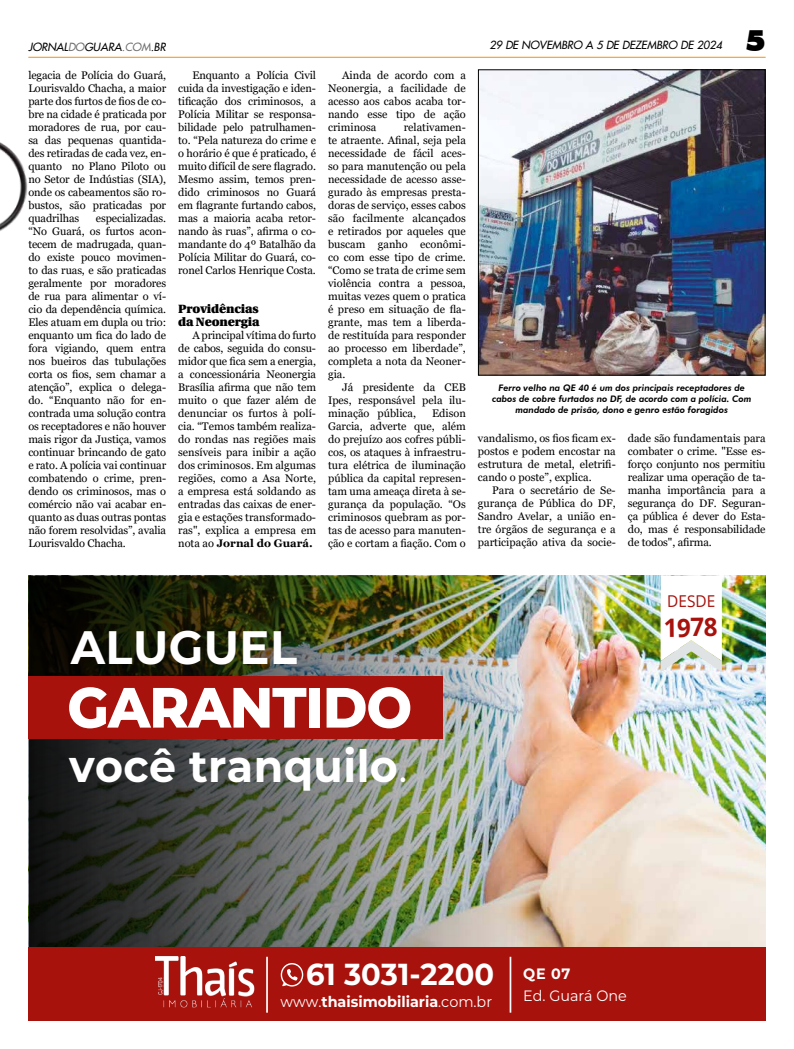
<style>
.page{position:relative;width:794px;height:1049px;background:#fff}
.page>*{position:absolute;margin:0;border:0;box-sizing:border-box;transform-origin:0 0}
.t1{font:800 56.7px "Montserrat";letter-spacing:-.02em;color:#fff;scale:.95 1}
.t2{font:700 46.9px "Montserrat";letter-spacing:.01em;color:#fff;scale:.95 1}
.t3{font:700 44.7px "Montserrat";letter-spacing:.01em;color:#fff;scale:.95 1}
.t4{font:700 30.4px "Montserrat";color:#fff;scale:.95 1}
.t5{font:900 29.6px "Futura BT";color:#000}
.t6{font:700 25.4px "Open Sans";color:#a7120c;scale:.95 1}
.t7{font:16.2px "Open Sans";color:#a7120c;scale:.95 1}
.t8{font:700 15px "Montserrat";color:#fff;scale:.95 1}
.t9{font:15px "Montserrat";color:#fff;scale:.95 1}
.t10{font:900 12px/13px "Utopia";letter-spacing:-.01em;color:#000}
.t11{font:11px/13px "Georgia";color:#000;text-align:justify}
.t12{font:italic 11px "Futura 2";color:#000}
.t13{font:italic 800 9px/11px "Futura BT";color:#000;text-align:center}
.s1{color:#706f6f}
.s2{font-weight:700}
.s3{font-weight:400}
</style>
<div class="page">
<hr style="left:28px;top:57px;width:737px;height:1px;background:#f39200">
<img style="left:568px;top:575px;width:197px;height:372px">
<img style="left:28px;top:575px;width:540px;height:372px">
<svg style="left:660px;top:575px;width:62px;height:97px"></svg>
<div style="left:28px;top:676px;width:415px;height:62px;background:#a7120c"></div>
<div style="left:28px;top:947px;width:737px;height:73px;background:#a7120c"></div>
<hr style="left:266px;top:957px;width:2px;height:56px;background:#fff">
<hr style="left:509px;top:957px;width:2px;height:56px;background:#fff">
<img style="left:155px;top:957px;width:100px;height:51px">
<svg style="left:281px;top:963px;width:22px;height:24px"></svg>
<img style="left:0;top:142px;width:28px;height:89px">
<img style="left:480px;top:71px;width:283px;height:303px">
<div style="left:478px;top:69px;width:287px;height:307px;border:1px solid #000"></div>
<p class="t12" style="left:28px;top:39px;width:139px">JORNAL<span class="s1">DO</span>GUARA<span class="s1">.COM</span>.BR</p>
<p class="t12" style="left:489px;top:37px;width:234px">29 DE NOVEMBRO A 5 DE DEZEMBRO DE 2024</p>
<h3 class="t5" style="left:745px;top:22px;width:22px">5</h3>
<p class="t11" style="left:28px;top:69px;width:139px">legacia de Polícia do Guará, Lourisvaldo Chacha, a maior parte dos furtos de fios de co&shy;bre na cidade é praticada por moradores de rua, por cau&shy;sa das pequenas quantida&shy;des retiradas de cada vez, en&shy;quanto no Plano Piloto ou no Setor de Indústias (SIA), onde os cabeamentos são ro&shy;bustos, são praticadas por quadrilhas</p>
<p class="t11" style="left:28px;top:212px;width:139px;text-indent:68px">especializadas. “No Guará, os furtos acon&shy;tecem de madrugada, quan&shy;do existe pouco movimen&shy;to das ruas, e são praticadas geralmente por moradores de rua para alimentar o ví&shy;cio da dependência química.<br>Eles atuam em dupla ou trio: enquanto um fica do lado de fora vigiando, quem entra nos bueiros das tubulações corta os fios, sem chamar a atenção”, explica o delega&shy;do. “Enquanto não for en&shy;contrada uma solução contra os receptadores e não houver mais rigor da Justiça, vamos continuar brincando de gato e rato. A polícia vai continuar combatendo o crime, pren&shy;dendo os criminosos, mas o comércio não vai acabar en&shy;quanto as duas outras pontas não forem resolvidas”, avalia Lourisvaldo Chacha.</p>
<p class="t11" style="left:178px;top:69px;width:139px;text-indent:14px">Enquanto a Polícia Civil cuida da investigação e iden&shy;tificação dos criminosos, a Polícia Militar se responsa&shy;bilidade pelo patrulhamen&shy;to. “Pela natureza do crime e o horário é que é praticado, é muito difícil de sere flagrado.<br>Mesmo assim, temos pren&shy;dido criminosos no Guará em flagrante furtando cabos, mas a maioria acaba retor&shy;nando às ruas”, afirma o co&shy;mandante do 4º Batalhão da Polícia Militar do Guará, co&shy;ronel Carlos Henrique Costa.</p>
<p class="t10" style="left:178px;top:303px;width:83px">Providências da Neonergia</p>
<p class="t11" style="left:178px;top:329px;width:139px;text-indent:14px">A principal vítima do furto de cabos, seguida do consu&shy;midor que fica sem a energia, a concessionária Neonergia Brasília afirma que não tem muito o que fazer além de denunciar os furtos à polí&shy;cia. “Temos também realiza&shy;do rondas nas regiões mais sensíveis para inibir a ação dos criminosos. Em algumas regiões, como a Asa Norte, a empresa está soldando as entradas das caixas de ener&shy;gia e estações transformado&shy;ras", explica a empresa em nota ao <span class="s2">Jornal do Guará.</span></p>
<p class="t11" style="left:328px;top:69px;width:139px;text-indent:14px">Ainda de acordo com a Neonergia, a facilidade de acesso aos cabos acaba tor&shy;nando esse tipo de ação criminosa</p>
<p class="t11" style="left:328px;top:121px;width:139px;text-indent:76px">relativamen&shy;te atraente. Afinal, seja pela necessidade de fácil aces&shy;so para manutenção ou pela necessidade de acesso asse&shy;gurado às empresas presta&shy;doras de serviço, esses cabos são facilmente alcançados e retirados por aqueles que buscam ganho econômi&shy;co com esse tipo de crime. “Como se trata de crime sem violência contra a pessoa, muitas vezes quem o pratica é preso em situação de fla&shy;grante, mas tem a liberda&shy;de restituída para responder ao processo em liberdade”, completa a nota da Neoner&shy;gia.</p>
<p class="t11" style="left:328px;top:381px;width:139px;text-indent:14px">Já presidente da CEB Ipes, responsável pela ilu&shy;minação pública,</p>
<p class="t11" style="left:328px;top:407px;width:139px;text-indent:104px">Edison Garcia, adverte que, além do prejuízo aos cofres públi&shy;cos, os ataques à infraestru&shy;tura elétrica de iluminação pública da capital represen&shy;tam uma ameaça direta à se&shy;gurança da população. “Os criminosos quebram as por&shy;tas de acesso para manuten&shy;ção e cortam a fiação. Com o</p>
<p class="t13" style="left:492px;top:382px;width:261px">Ferro velho na QE 40 é um dos principais receptadores de cabos de cobre furtados no DF, de acordo com a polícia. Com mandado de prisão, dono e genro estão foragidos</p>
<p class="t11" style="left:478px;top:432px;width:139px">vandalismo, os fios ficam ex&shy;postos e podem encostar na estrutura de metal, eletrifi&shy;cando o poste”, explica.</p>
<p class="t11" style="left:478px;top:484px;width:139px;text-indent:14px">Para o secretário de Se&shy;gurança de Pública do DF, Sandro Avelar, a união en&shy;tre órgãos de segurança e a participação ativa da socie-</p>
<p class="t11" style="left:628px;top:432px;width:139px">dade são fundamentais para combater o crime. "Esse es&shy;forço conjunto nos permitiu realizar uma operação de ta&shy;manha importância para a segurança do DF. Seguran&shy;ça pública é dever do Esta&shy;do, mas é responsabilidade de todos", afirma.</p>
<h2 class="t2" style="left:71px;top:614px;width:240px">ALUGUEL</h2>
<h1 class="t1" style="left:67px;top:666px;width:364px">GARANTIDO</h1>
<h3 class="t3" style="left:69px;top:734px;width:357px">você tranquilo<span class="s3">.</span></h3>
<h3 class="t7" style="left:667px;top:590px;width:52px;rotate:-1deg">DESDE</h3>
<h3 class="t6" style="left:663px;top:610px;width:58px;rotate:-1deg">1978</h3>
<h3 class="t4" style="left:306px;top:952px;width:280px">61 3031-2200 <sup>QE</sup> <sup>07</sup></h3>
<h3 class="t9" style="left:523px;top:985px;width:111px">Ed. Guará One</h3>
<h3 class="t8" style="left:281px;top:991px;width:224px"><span class="s3">www.</span>thaisimobiliaria<span class="s3">.com.br</span></h3>
</div>
